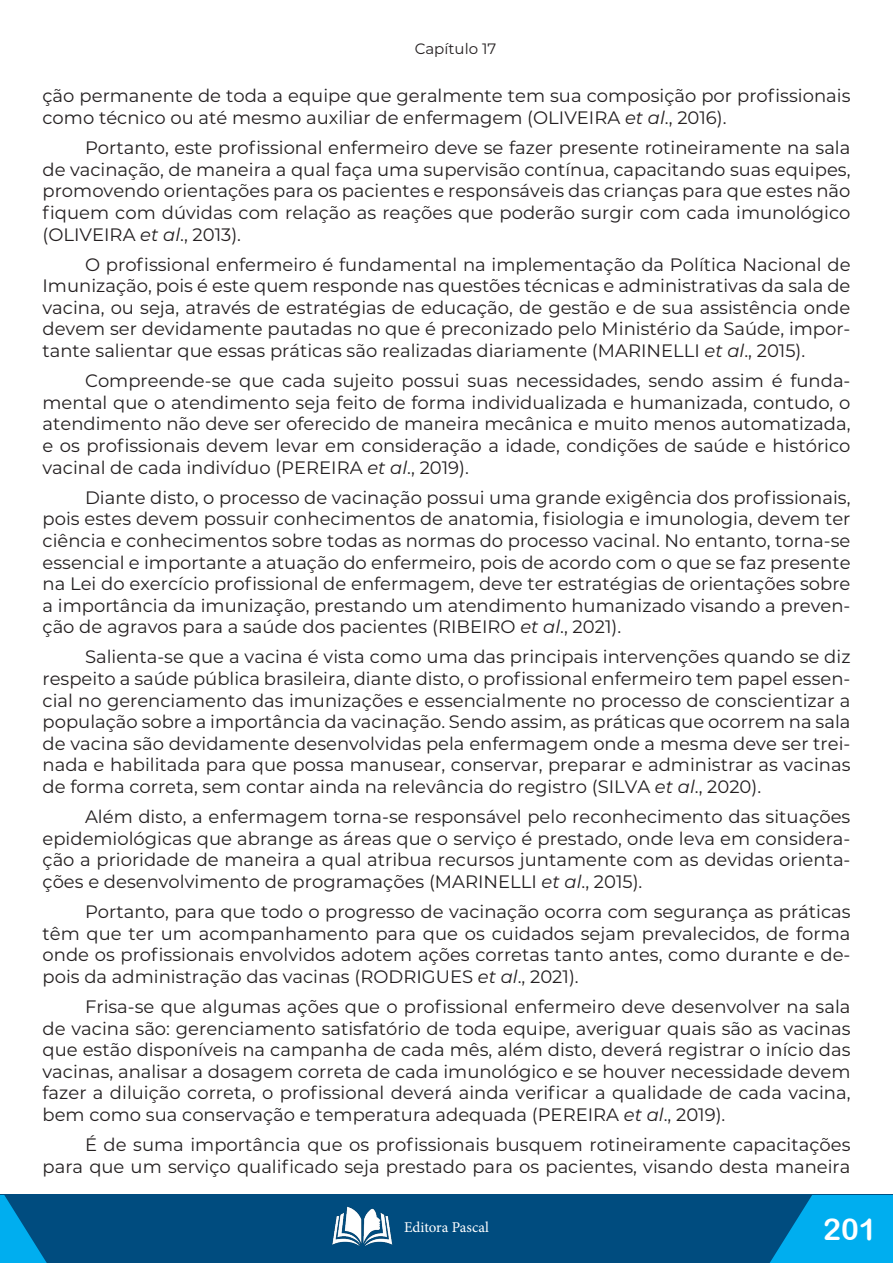
<style>
.page{position:relative;width:893px;height:1263px;background:#fff}
.page>*{position:absolute;margin:0;border:0;box-sizing:border-box;transform-origin:0 0}
.t1{font:30px "Arial Rounded MT Bold";color:#fff}
.t2{font:18px/21.6px "Montserrat";color:#231f20;text-align:justify}
.t3{font:15px "Minion Pro";color:#fff}
.t4{font:15px "Montserrat";color:#231f20}
.s1{font-style:italic}
</style>
<div class="page">
<div style="left:0;top:1195px;width:893px;height:68px;background:#004c7f"></div>
<svg style="left:770px;top:1195px;width:123px;height:68px"></svg>
<img style="left:332px;top:1206px;width:61px;height:40px">
<svg style="left:0;top:1195px;width:47px;height:68px"></svg>
<p class="t4" style="left:415px;top:38px;width:83px">Capítulo 17</p>
<p class="t2" style="left:43px;top:85px;width:809px">ção permanente de toda a equipe que geralmente tem sua composição por profissionais como técnico ou até mesmo auxiliar de enfermagem (OLIVEIRA <span class="s1">et al</span>., 2016).</p>
<p class="t2" style="left:43px;top:136px;width:809px;text-indent:43px">Portanto, este profissional enfermeiro deve se fazer presente rotineiramente na sala de vacinação, de maneira a qual faça uma supervisão contínua, capacitando suas equipes, promovendo orientações para os pacientes e responsáveis das crianças para que estes não fiquem com dúvidas com relação as reações que poderão surgir com cada imunológico (OLIVEIRA <span class="s1">et al</span>., 2013).</p>
<p class="t2" style="left:43px;top:253px;width:809px;text-indent:43px">O profissional enfermeiro é fundamental na implementação da Política Nacional de Imunização, pois é este quem responde nas questões técnicas e administrativas da sala de vacina, ou seja, através de estratégias de educação, de gestão e de sua assistência onde devem ser devidamente pautadas no que é preconizado pelo Ministério da Saúde, impor&shy;tante salientar que essas práticas são realizadas diariamente (MARINELLI <span class="s1">et al</span>., 2015).</p>
<p class="t2" style="left:43px;top:369px;width:809px;text-indent:43px">Compreende-se que cada sujeito possui suas necessidades, sendo assim é funda&shy;mental que o atendimento seja feito de forma individualizada e humanizada, contudo, o atendimento não deve ser oferecido de maneira mecânica e muito menos automatizada, e os profissionais devem levar em consideração a idade, condições de saúde e histórico vacinal de cada indivíduo (PEREIRA <span class="s1">et al</span>., 2019).</p>
<p class="t2" style="left:43px;top:486px;width:809px;text-indent:43px">Diante disto, o processo de vacinação possui uma grande exigência dos profissionais, pois estes devem possuir conhecimentos de anatomia, fisiologia e imunologia, devem ter ciência e conhecimentos sobre todas as normas do processo vacinal. No entanto, torna-se essencial e importante a atuação do enfermeiro, pois de acordo com o que se faz presente na Lei do exercício profissional de enfermagem, deve ter estratégias de orientações sobre a importância da imunização, prestando um atendimento humanizado visando a preven&shy;ção de agravos para a saúde dos pacientes (RIBEIRO <span class="s1">et al</span>., 2021).</p>
<p class="t2" style="left:43px;top:646px;width:809px;text-indent:43px">Salienta-se que a vacina é vista como uma das principais intervenções quando se diz respeito a saúde pública brasileira, diante disto, o profissional enfermeiro tem papel essen&shy;cial no gerenciamento das imunizações e essencialmente no processo de conscientizar a população sobre a importância da vacinação. Sendo assim, as práticas que ocorrem na sala de vacina são devidamente desenvolvidas pela enfermagem onde a mesma deve ser trei&shy;nada e habilitada para que possa manusear, conservar, preparar e administrar as vacinas de forma correta, sem contar ainda na relevância do registro (SILVA <span class="s1">et al</span>., 2020).</p>
<p class="t2" style="left:43px;top:805px;width:809px;text-indent:43px">Além disto, a enfermagem torna-se responsável pelo reconhecimento das situações epidemiológicas que abrange as áreas que o serviço é prestado, onde leva em considera&shy;ção a prioridade de maneira a qual atribua recursos juntamente com as devidas orienta&shy;ções e desenvolvimento de programações (MARINELLI <span class="s1">et al</span>., 2015).</p>
<p class="t2" style="left:43px;top:900px;width:809px;text-indent:43px">Portanto, para que todo o progresso de vacinação ocorra com segurança as práticas têm que ter um acompanhamento para que os cuidados sejam prevalecidos, de forma onde os profissionais envolvidos adotem ações corretas tanto antes, como durante e de&shy;pois da administração das vacinas (RODRIGUES <span class="s1">et al</span>., 2021).</p>
<p class="t2" style="left:43px;top:995px;width:809px;text-indent:43px">Frisa-se que algumas ações que o profissional enfermeiro deve desenvolver na sala de vacina são: gerenciamento satisfatório de toda equipe, averiguar quais são as vacinas que estão disponíveis na campanha de cada mês, além disto, deverá registrar o início das vacinas, analisar a dosagem correta de cada imunológico e se houver necessidade devem fazer a diluição correta, o profissional deverá ainda verificar a qualidade de cada vacina, bem como sua conservação e temperatura adequada (PEREIRA <span class="s1">et al</span>., 2019).</p>
<p class="t2" style="left:43px;top:1133px;width:809px;text-align:right">É de suma importância que os profissionais busquem rotineiramente capacitações para que um serviço qualificado seja prestado para os pacientes, visando desta maneira</p>
<p class="t3" style="left:404px;top:1217px;width:86px">Editora Pascal</p>
<h1 class="t1" style="left:823px;top:1211px;width:55px">201</h1>
</div>
